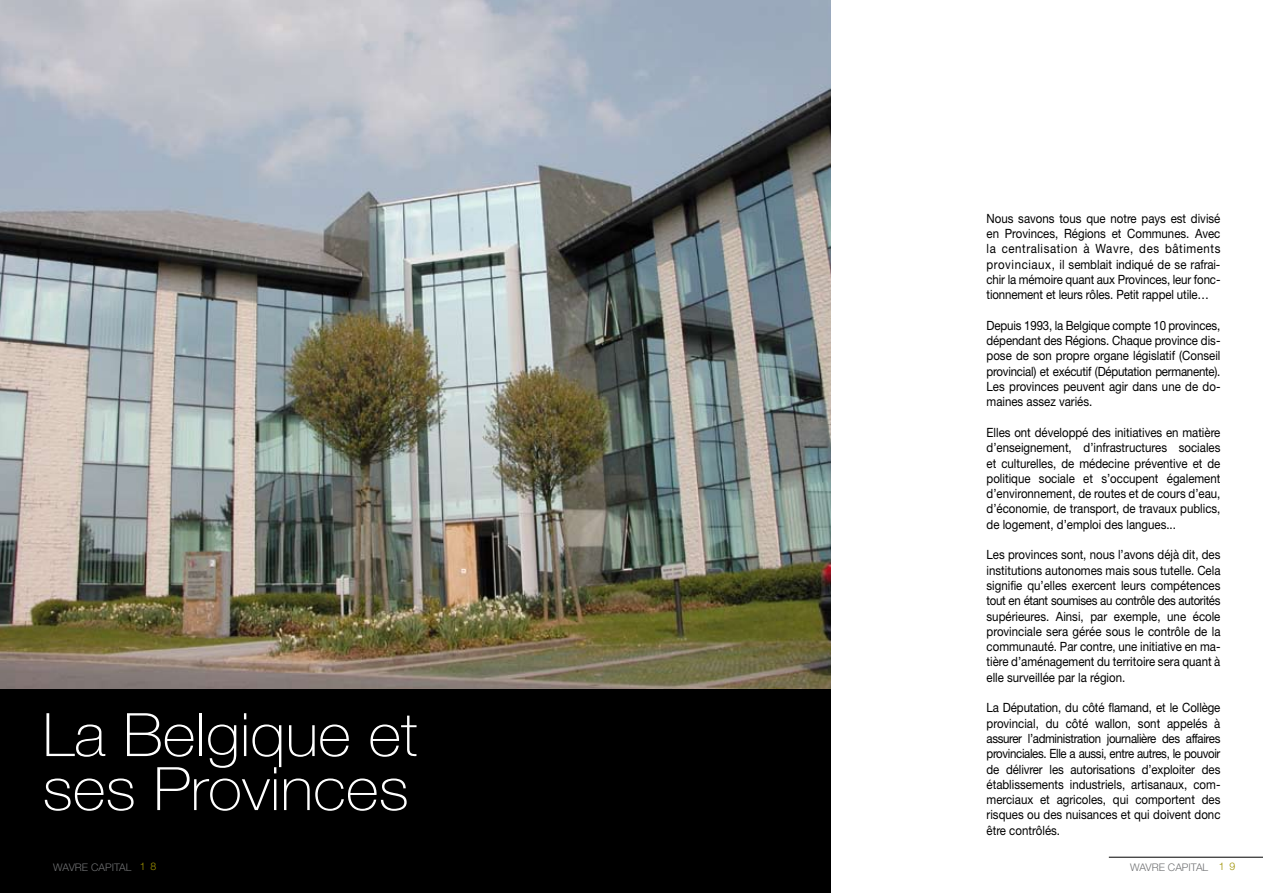
<style>
.page{position:relative;width:1263px;height:893px;background:#fff}
.page>*{position:absolute;margin:0;border:0;box-sizing:border-box;transform-origin:0 0}
.t1{font:100 60px/54px "Helvetica Neue";color:#fff;scale:1.05 1}
.t2{font:12.75px/15.3px "Helvetica Neue";color:#000;text-align:justify;scale:.9 1}
.t3{font:300 10.5px "Helvetica Neue";color:#707173}
.t4{font:300 10.5px "Helvetica Neue";color:#9e9100}
</style>
<div class="page">
<div style="left:0;top:0;width:831px;height:893px;background:#000"></div>
<img style="left:0;top:0;width:831px;height:688px">
<hr style="left:1109px;top:857px;width:154px;height:1px;background:#000">
<h1 class="t1" style="left:43px;top:708px;width:358px">La Belgique et ses Provinces</h1>
<p class="t2" style="left:986px;top:210px;width:261px">Nous savons tous que notre pays est divisé en Provinces, Régions et Communes. Avec la centralisation à Wavre, des bâtiments provinciaux, il semblait indiqué de se rafrai&shy;chir la mémoire quant aux Provinces, leur fonc&shy;tionnement et leurs rôles. Petit rappel utile…</p>
<p class="t2" style="left:986px;top:317px;width:261px">Depuis 1993, la Belgique compte 10 provinces, dépendant des Régions. Chaque province dis&shy;pose de son propre organe législatif (Conseil provincial) et exécutif (Députation permanente).<br>Les provinces peuvent agir dans une de do&shy;maines assez variés.</p>
<p class="t2" style="left:986px;top:424px;width:261px">Elles ont développé des initiatives en matière d’enseignement, d’infrastructures sociales et culturelles, de médecine préventive et de politique sociale et s’occupent également d’environnement, de routes et de cours d’eau, d’économie, de transport, de travaux publics, de logement, d’emploi des langues...</p>
<p class="t2" style="left:986px;top:547px;width:261px">Les provinces sont, nous l’avons déjà dit, des institutions autonomes mais sous tutelle. Cela signifie qu’elles exercent leurs compétences tout en étant soumises au contrôle des autorités supérieures. Ainsi, par exemple, une école provinciale sera gérée sous le contrôle de la communauté. Par contre, une initiative en ma&shy;tière d’aménagement du territoire sera quant à elle surveillée par la région.</p>
<p class="t2" style="left:986px;top:700px;width:261px">La Députation, du côté flamand, et le Collège provincial, du côté wallon, sont appelés à assurer l’administration journalière des affaires provinciales. Elle a aussi, entre autres, le pouvoir de délivrer les autorisations d’exploiter des établissements industriels, artisanaux, com&shy;merciaux et agricoles, qui comportent des risques ou des nuisances et qui doivent donc être contrôlés.</p>
<p class="t3" style="left:53px;top:860px;width:74px">WAVRE CApital</p>
<p class="t4" style="left:140px;top:860px;width:18px">1 8</p>
<p class="t3" style="left:1130px;top:860px;width:74px">WAVRE CApital</p>
<p class="t4" style="left:1219px;top:860px;width:18px">1 9</p>
</div>
